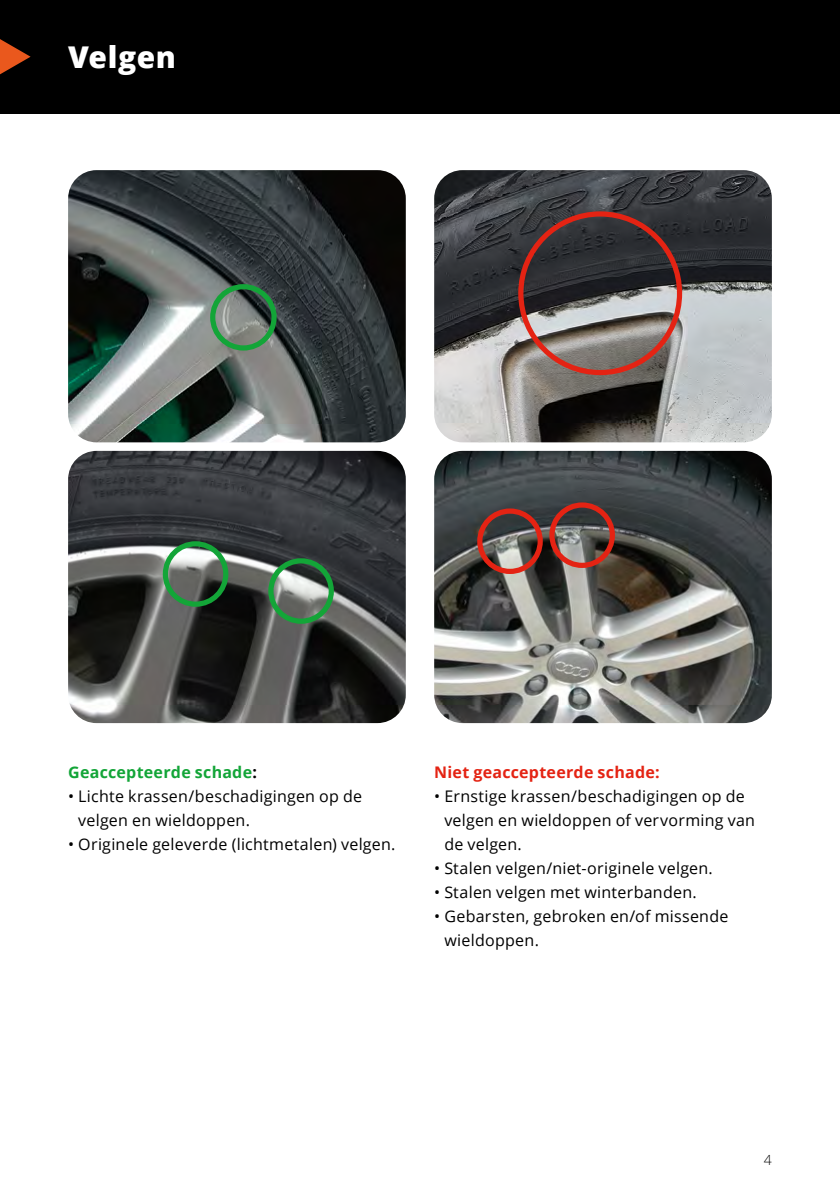
<style>
.page{position:relative;width:840px;height:1191px;background:#fff}
.page>*{position:absolute;margin:0;border:0;box-sizing:border-box;transform-origin:0 0}
.t1{font:800 30px "Open Sans";letter-spacing:.02em;color:#fff}
.t2{font:16px/24px "Open Sans";letter-spacing:.015em;color:#000}
.t3{font:700 16px "Open Sans";letter-spacing:.015em;color:#e42313}
.t4{font:700 16px "Open Sans";letter-spacing:.015em;color:#13a538}
.t5{font:300 14px "Open Sans";color:#000}
.s1{color:#000}
</style>
<div class="page">
<div style="left:0;top:0;width:839px;height:113px;background:#000"></div>
<svg style="left:0;top:39px;width:31px;height:36px"></svg>
<img style="left:68px;top:170px;width:337px;height:272px">
<img style="left:68px;top:451px;width:337px;height:272px">
<img style="left:434px;top:170px;width:337px;height:272px">
<img style="left:434px;top:451px;width:337px;height:272px">
<div style="left:210px;top:284px;width:66px;height:66px;border:5px solid #13a538;border-radius:50%"></div>
<div style="left:163px;top:541px;width:65px;height:66px;border:5px solid #13a538;border-radius:50%"></div>
<div style="left:477px;top:508px;width:65px;height:66px;border:5px solid #e42313;border-radius:50%"></div>
<div style="left:268px;top:558px;width:66px;height:66px;border:5px solid #13a538;border-radius:50%"></div>
<div style="left:549px;top:502px;width:65px;height:66px;border:5px solid #e42313;border-radius:50%"></div>
<div style="left:518px;top:211px;width:163px;height:164px;border:5px solid #e42313;border-radius:50%"></div>
<h1 class="t1" style="left:68px;top:34px;width:109px">Velgen</h1>
<p class="t4" style="left:68px;top:760px;width:190px">Geaccepteerde schade<span class="s1">:</span></p>
<p class="t2" style="left:78px;top:783px;width:285px;text-indent:-10px">• Lichte krassen/beschadigingen op de velgen en wieldoppen.</p>
<p class="t2" style="left:68px;top:831px;width:328px">• Originele geleverde (lichtmetalen) velgen.</p>
<p class="t3" style="left:434px;top:760px;width:227px">Niet geaccepteerde schade:</p>
<p class="t2" style="left:444px;top:783px;width:312px;text-indent:-10px">• Ernstige krassen/beschadigingen op de velgen en wieldoppen of vervorming van de velgen.</p>
<p class="t2" style="left:434px;top:855px;width:280px">• Stalen velgen/niet-originele velgen.</p>
<p class="t2" style="left:434px;top:879px;width:264px">• Stalen velgen met winterbanden.</p>
<p class="t2" style="left:444px;top:903px;width:285px;text-indent:-10px">• Gebarsten, gebroken en/of missende wieldoppen.</p>
<p class="t5" style="left:763px;top:1150px;width:9px">4</p>
</div>
